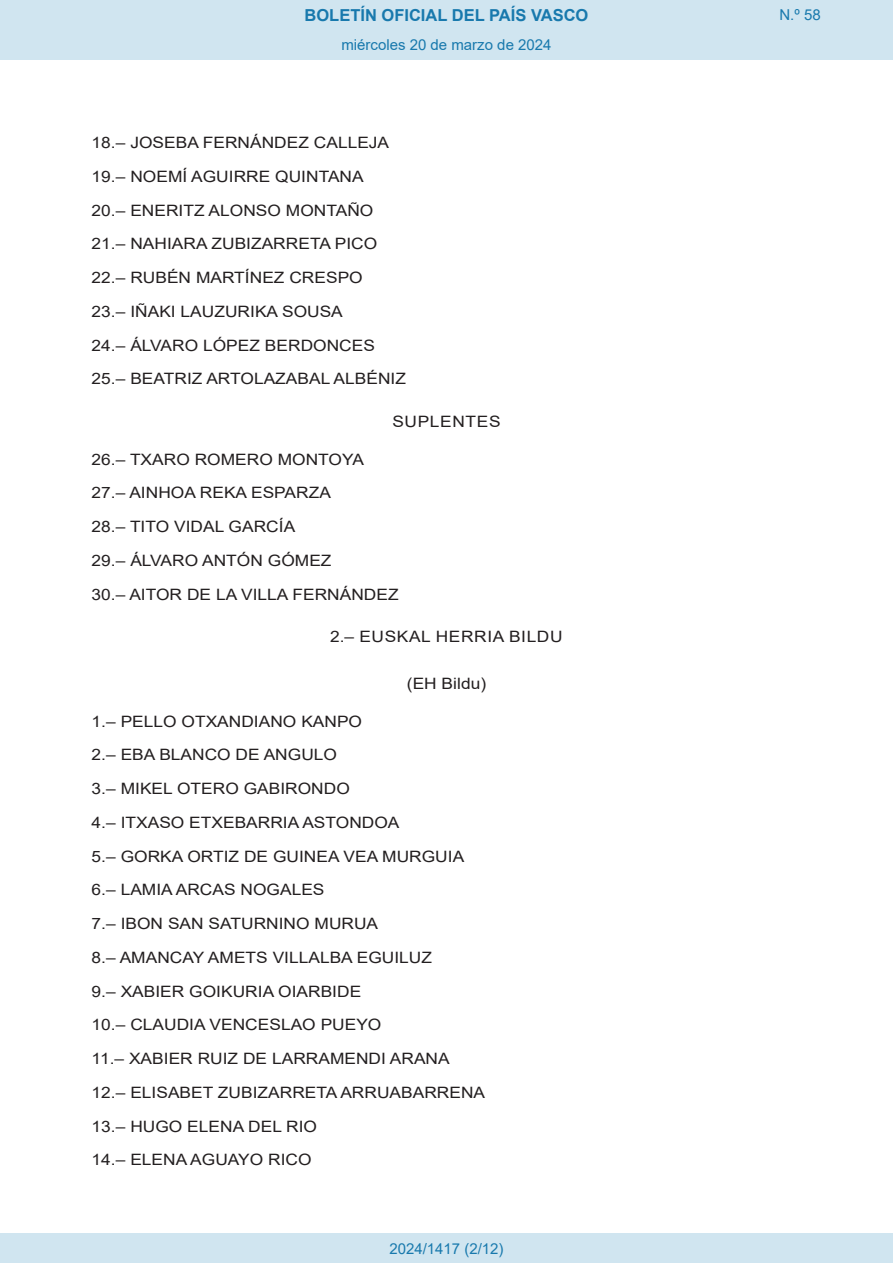
<style>
.page{position:relative;width:893px;height:1263px;background:#fff}
.page>*{position:absolute;margin:0;border:0;box-sizing:border-box;transform-origin:0 0}
.t1{font:700 16.5px "Arial";color:#1879ad}
.BOPVDetalle{font:15.6px "Arial";color:#231f20;scale:1.11 1}
.BOPVClave{font:15.6px "Arial";letter-spacing:.035em;color:#231f20;scale:1.11 1}
.BOPVClaveMinusculas{font:15.6px "Arial";color:#231f20;scale:1.11 1}
.Paginacion_Centro{font:15px "Arial";color:#1879ad}
</style>
<div class="page">
<div style="left:0;top:0;width:893px;height:60px;background:#d0e5f0"></div>
<div style="left:0;top:1233px;width:893px;height:30px;background:#d0e5f0"></div>
<p class="t1" style="left:305px;top:3px;width:285px">BOLETÍN OFICIAL DEL PAÍS VASCO</p>
<p class="Paginacion_Centro" style="left:341px;top:35px;width:212px">miércoles 20 de marzo de 2024</p>
<p class="BOPVDetalle" style="left:92px;top:132px;width:270px">18.– JOSEBA FERNÁNDEZ CALLEJA</p>
<p class="BOPVDetalle" style="left:92px;top:166px;width:247px">19.– NOEMÍ AGUIRRE QUINTANA</p>
<p class="BOPVDetalle" style="left:92px;top:199px;width:255px">20.– ENERITZ ALONSO MONTAÑO</p>
<p class="BOPVDetalle" style="left:92px;top:233px;width:259px">21.– NAHIARA ZUBIZARRETA PICO</p>
<p class="BOPVDetalle" style="left:92px;top:267px;width:246px">22.– RUBÉN MARTÍNEZ CRESPO</p>
<p class="BOPVDetalle" style="left:92px;top:301px;width:228px">23.– IÑAKI LAUZURIKA SOUSA</p>
<p class="BOPVDetalle" style="left:92px;top:334px;width:257px">24.– ÁLVARO LÓPEZ BERDONCES</p>
<p class="BOPVDetalle" style="left:92px;top:368px;width:285px">25.– BEATRIZ ARTOLAZABAL ALBÉNIZ</p>
<p class="BOPVClave" style="left:392px;top:410px;width:99px">SUPLENTES</p>
<p class="BOPVDetalle" style="left:92px;top:448px;width:247px">26.– TXARO ROMERO MONTOYA</p>
<p class="BOPVDetalle" style="left:92px;top:482px;width:217px">27.– AINHOA REKA ESPARZA</p>
<p class="BOPVDetalle" style="left:92px;top:516px;width:185px">28.– TITO VIDAL GARCÍA</p>
<p class="BOPVDetalle" style="left:92px;top:550px;width:218px">29.– ÁLVARO ANTÓN GÓMEZ</p>
<p class="BOPVDetalle" style="left:92px;top:583px;width:278px">30.– AITOR DE LA VILLA FERNÁNDEZ</p>
<p class="BOPVClave" style="left:330px;top:626px;width:211px">2.– EUSKAL HERRIA BILDU</p>
<p class="BOPVClaveMinusculas" style="left:407px;top:672px;width:73px">(EH Bildu)</p>
<p class="BOPVDetalle" style="left:92px;top:710px;width:245px">1.– PELLO OTXANDIANO KANPO</p>
<p class="BOPVDetalle" style="left:92px;top:744px;width:223px">2.– EBA BLANCO DE ANGULO</p>
<p class="BOPVDetalle" style="left:92px;top:778px;width:234px">3.– MIKEL OTERO GABIRONDO</p>
<p class="BOPVDetalle" style="left:92px;top:811px;width:279px">4.– ITXASO ETXEBARRIA ASTONDOA</p>
<p class="BOPVDetalle" style="left:92px;top:845px;width:337px">5.– GORKA ORTIZ DE GUINEA VEA MURGUIA</p>
<p class="BOPVDetalle" style="left:92px;top:879px;width:211px">6.– LAMIA ARCAS NOGALES</p>
<p class="BOPVDetalle" style="left:92px;top:913px;width:260px">7.– IBON SAN SATURNINO MURUA</p>
<p class="BOPVDetalle" style="left:92px;top:947px;width:308px">8.– AMANCAY AMETS VILLALBA EGUILUZ</p>
<p class="BOPVDetalle" style="left:92px;top:980px;width:244px">9.– XABIER GOIKURIA OIARBIDE</p>
<p class="BOPVDetalle" style="left:92px;top:1014px;width:263px">10.– CLAUDIA VENCESLAO PUEYO</p>
<p class="BOPVDetalle" style="left:92px;top:1048px;width:324px">11.– XABIER RUIZ DE LARRAMENDI ARANA</p>
<p class="BOPVDetalle" style="left:92px;top:1082px;width:356px">12.– ELISABET ZUBIZARRETA ARRUABARRENA</p>
<p class="BOPVDetalle" style="left:92px;top:1115px;width:205px">13.– HUGO ELENA DEL RIO</p>
<p class="BOPVDetalle" style="left:92px;top:1149px;width:200px">14.– ELENA AGUAYO RICO</p>
<p class="Paginacion_Centro" style="left:389px;top:1238px;width:116px">2024/1417 (2/12)</p>
<p class="Paginacion_Centro" style="left:779px;top:5px;width:43px">N.º 58</p>
</div>
